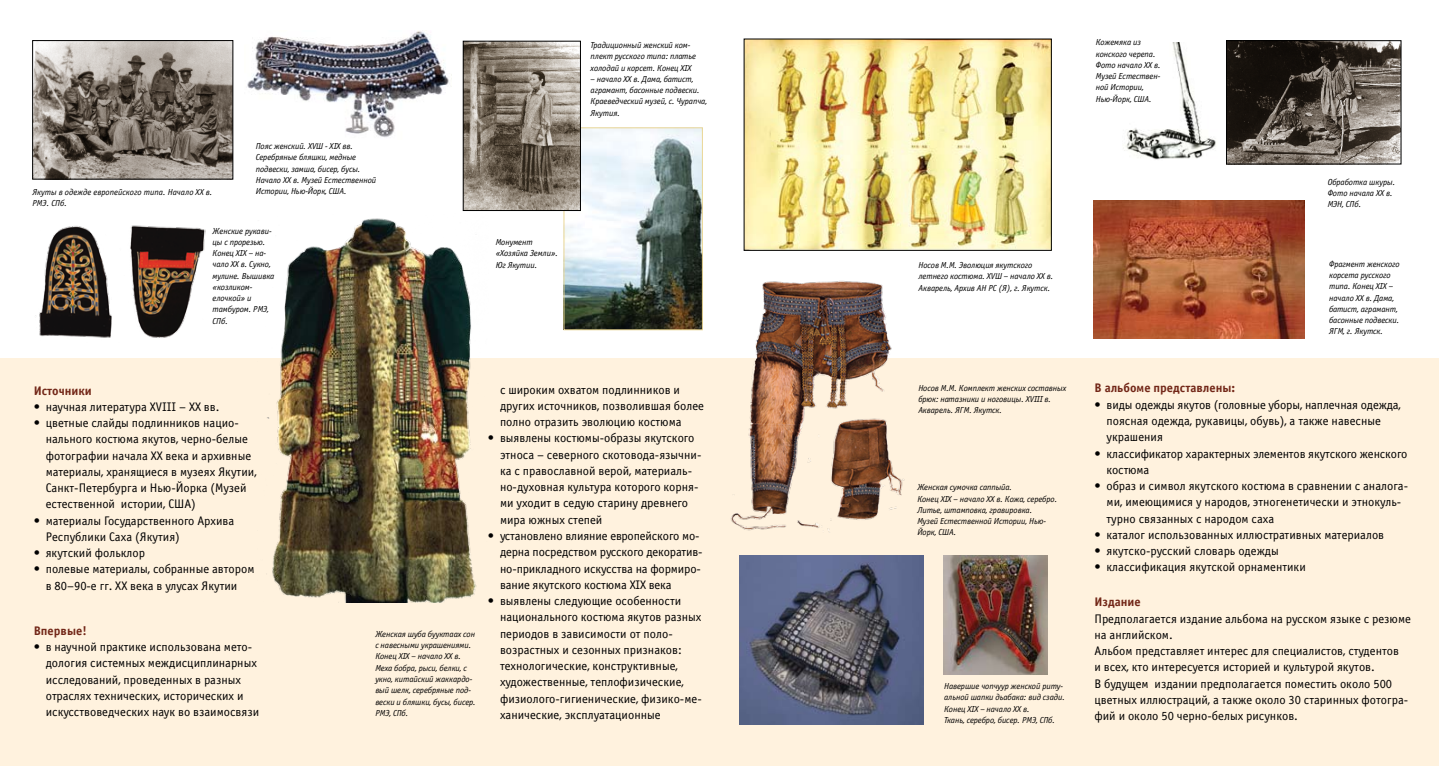
<style>
.page{position:relative;width:1439px;height:766px;background:#fff}
.page>*{position:absolute;margin:0;border:0;box-sizing:border-box;transform-origin:0 0}
.t1{font:12.5px/16.2px "Officina Sans Book Cyr";color:#000}
.t2{font:700 12.5px "Officina Sans Book Cyr";color:#722617}
.t3{font:italic 8.75px/11.2px "Officina Sans Book Cyr";letter-spacing:-.01em;color:#000}
</style>
<div class="page">
<div style="left:0;top:358px;width:1439px;height:407px;background:#fff0d9"></div>
<img style="left:266px;top:218px;width:211px;height:384px">
<img style="left:34px;top:42px;width:197px;height:135px">
<div style="left:32px;top:40px;width:201px;height:139px;border:1px solid #000"></div>
<img style="left:1093px;top:200px;width:212px;height:138px">
<img style="left:746px;top:41px;width:303px;height:207px">
<img style="left:566px;top:130px;width:134px;height:198px">
<img style="left:1228px;top:42px;width:171px;height:120px">
<div style="left:1226px;top:40px;width:175px;height:124px;border:1px solid #000"></div>
<img style="left:1124px;top:43px;width:92px;height:117px">
<img style="left:731px;top:281px;width:174px;height:251px">
<img style="left:247px;top:31px;width:202px;height:107px">
<img style="left:35px;top:225px;width:170px;height:113px">
<img style="left:465px;top:43px;width:113px;height:166px">
<div style="left:463px;top:41px;width:117px;height:170px;border:1px solid #000"></div>
<img style="left:739px;top:555px;width:184px;height:169px">
<img style="left:943px;top:555px;width:104px;height:119px">
<p class="t3" style="left:256px;top:141px;width:122px">Пояс женский. ХVШ - ХIХ вв.<br>Серебряные бляшки, медные подвески, замша, бисер, бусы.<br>Начало ХХ в. Музей Естественной<br>Истории, Нью-Йорк, США.</p>
<p class="t3" style="left:213px;top:225px;width:63px">Женские рукави&shy;цы с прорезью.<br>Конец ХIХ – на&shy;чало ХХ в. Сукно, мулине. Вышивка «козликом&shy;елочкой» и тамбуром. РМЭ,<br>СПб.</p>
<p class="t3" style="left:32px;top:186px;width:182px">Якуты в одежде европейского типа. Начало ХХ в.<br>РМЭ. СПб.</p>
<p class="t3" style="left:590px;top:40px;width:107px">Традиционный женский ком&shy;плект русского типа: платье холодай и корсет. Конец ХIХ</p>
<p class="t3" style="left:590px;top:73px;width:118px">– начало ХХ в. Дама, батист, аграмант, басонные подвески.<br>Краеведческий музей, с. Чурапча,<br>Якутия.</p>
<p class="t3" style="left:496px;top:237px;width:64px">Монумент «Хозяйка Земли».<br>Юг Якутии.</p>
<p class="t2" style="left:34px;top:383px;width:60px">Источники</p>
<p class="t1" style="left:34px;top:398px;width:187px">• научная литература ХVIII – ХХ вв.</p>
<p class="t1" style="left:46px;top:415px;width:212px;text-indent:-12px">• цветные слайды подлинников нацио&shy;нального костюма якутов, черно-белые фотографии начала ХХ века и архивные материалы, хранящиеся в музеях Якутии, Санкт-Петербурга и Нью-Йорка (Музей естественной истории, США)</p>
<p class="t1" style="left:46px;top:512px;width:190px;text-indent:-12px">• материалы Государственного Архива<br>Республики Саха (Якутия)</p>
<p class="t1" style="left:34px;top:545px;width:113px">• якутский фольклор</p>
<p class="t1" style="left:34px;top:561px;width:222px;text-align:center">• полевые материалы, собранные автором в 80–90-е гг. ХХ века в улусах Якутии</p>
<p class="t2" style="left:34px;top:623px;width:55px">Впервые!</p>
<p class="t1" style="left:46px;top:638px;width:215px;text-indent:-12px">• в научной практике использована мето&shy;дология системных междисциплинарных исследований, проведенных в разных отраслях технических, исторических и искусствоведческих наук во взаимосвязи</p>
<p class="t3" style="left:375px;top:628px;width:102px">Женская шуба бууктаах сон с навесными украшениями.<br>Конец ХIХ – начало ХХ в.<br>Меха бобра, рыси, белки, с укно, китайский жаккардо&shy;вый шелк, серебряные под&shy;вески и бляшки, бусы, бисер.<br>РМЭ, СПб.</p>
<p class="t1" style="left:500px;top:381px;width:205px">с широким охватом подлинников и других источников, позволившая более полно отразить эволюцию костюма</p>
<p class="t1" style="left:500px;top:430px;width:203px;text-indent:-12px">• выявлены костюмы-образы якутского этноса – северного скотовода-язычни&shy;ка с православной верой, материаль&shy;но-духовная культура которого корня&shy;ми уходит в седую старину древнего мира южных степей</p>
<p class="t1" style="left:500px;top:527px;width:204px;text-indent:-12px">• установлено влияние европейского мо&shy;дерна посредством русского декоратив&shy;но-прикладного искусства на формиро&shy;вание якутского костюма ХIХ века</p>
<p class="t1" style="left:500px;top:592px;width:203px;text-indent:-12px">• выявлены следующие особенности национального костюма якутов разных периодов в зависимости от поло&shy;возрастных и сезонных признаков: технологические, конструктивные, художественные, теплофизические, физиолого-гигиенические, физико-ме&shy;ханические, эксплуатационные</p>
<p class="t3" style="left:1096px;top:37px;width:66px">Кожемяка из конского черепа.<br>Фото начало ХХ в.<br>Музей Естествен&shy;ной Истории,<br>Нью-Йорк, США.</p>
<p class="t3" style="left:918px;top:260px;width:136px">Носов М.М. Эволюция якутского летнего костюма. ХVШ – начало ХХ в.<br>Акварель, Архив АН РС (Я), г. Якутск.</p>
<p class="t3" style="left:918px;top:382px;width:149px">Носов М.М. Комплект женских составных брюк: натазники и ноговицы. ХVIII в.<br>Акварель. ЯГМ. Якутск.</p>
<p class="t3" style="left:917px;top:482px;width:141px">Женская сумочка саппыйа.<br>Конец ХIХ – начало ХХ в. Кожа, серебро.<br>Литье, штамповка, гравировка.<br>Музей Естественной Истории, Нью-<br>Йорк, США.</p>
<p class="t3" style="left:944px;top:680px;width:122px">Навершие чопчуур женской риту&shy;альной шапки дьабака: вид сзади.<br>Конец ХIХ – начало ХХ в.<br>Ткань, серебро, бисер. РМЭ, СПб.</p>
<p class="t3" style="left:1327px;top:176px;width:69px">Обработка шкуры.<br>Фото начала ХХ в.<br>МЭН, СПб.</p>
<p class="t3" style="left:1329px;top:258px;width:72px">Фрагмент женского корсета русского типа. Конец ХIХ – начало ХХ в. Дама, батист, аграмант, басонные подвески.<br>ЯГМ, г. Якутск.</p>
<p class="t2" style="left:1094px;top:381px;width:142px">В альбоме представлены:</p>
<p class="t1" style="left:1106px;top:396px;width:296px;text-indent:-12px">• виды одежды якутов (головные уборы, наплечная одежда, поясная одежда, рукавицы, обувь), а также навесные украшения</p>
<p class="t1" style="left:1106px;top:445px;width:302px;text-indent:-12px">• классификатор характерных элементов якутского женского костюма</p>
<p class="t1" style="left:1106px;top:478px;width:303px;text-indent:-12px">• образ и символ якутского костюма в сравнении с аналога&shy;ми, имеющимися у народов, этногенетически и этнокуль&shy;турно связанных с народом саха</p>
<p class="t1" style="left:1094px;top:526px;width:291px">• каталог использованных иллюстративных материалов</p>
<p class="t1" style="left:1094px;top:543px;width:186px">• якутско-русский словарь одежды</p>
<p class="t1" style="left:1094px;top:559px;width:213px">• классификация якутской орнаментики</p>
<p class="t2" style="left:1094px;top:595px;width:48px">Издание</p>
<p class="t1" style="left:1094px;top:610px;width:318px">Предполагается издание альбома на русском языке с резюме на английском.<br>Альбом представляет интерес для специалистов, студентов<br>и всех, кто интересуется историей и культурой якутов.<br>В будущем издании предполагается поместить около 500 цветных иллюстраций, а также около 30 старинных фотогра&shy;фий и около 50 черно-белых рисунков.</p>
</div>
